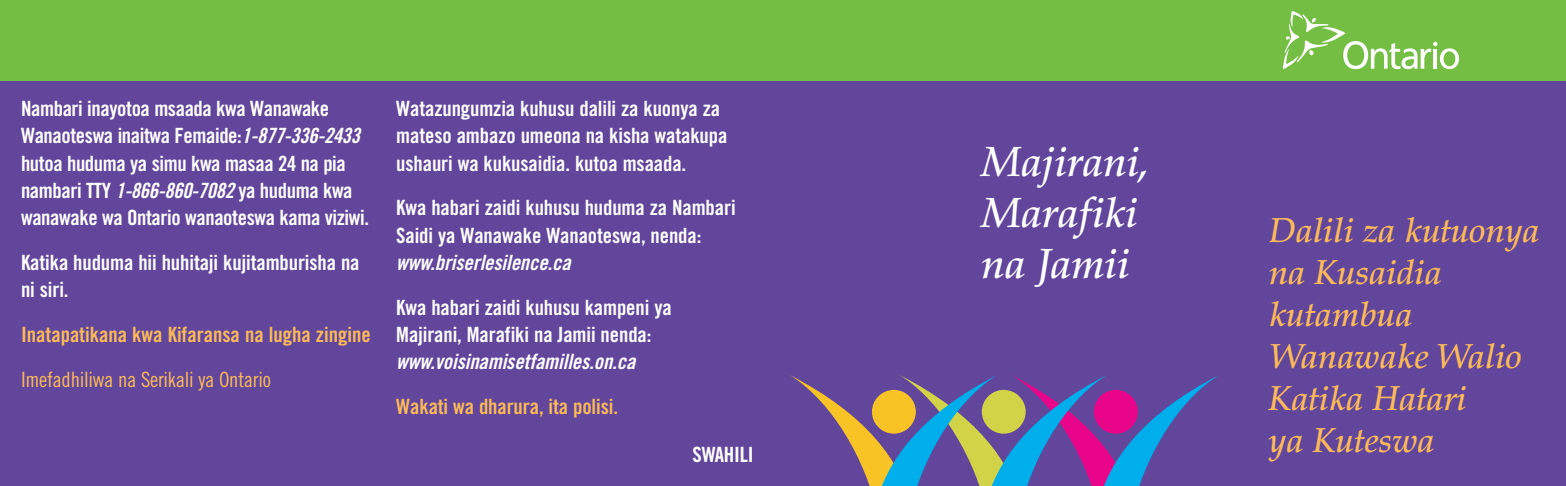
<style>
.page{position:relative;width:1566px;height:486px;background:#62469c}
.page>*{position:absolute;margin:0;border:0;box-sizing:border-box;transform-origin:0 0}
.t1{font:italic 500 42px/50.7px "Palatino";color:#fff}
.t2{font:italic 500 34.5px/42px "Palatino";color:#fcba58}
.t3{font:21px/27px "Trade Gothic Bold Cond Twenty";letter-spacing:-.005em;color:#fff}
.t4{font:21px "Trade Gothic Bold Cond Twenty";color:#fcba58}
.t5{font:italic 21px "Trade Gothic Bold Cond Twenty";color:#fff}
.t6{font:21px "Trade Gothic Cond Eighteen";letter-spacing:-.015em;color:#fcba58}
.s1{font-style:italic}
</style>
<div class="page">
<div style="left:0;top:0;width:1566px;height:81px;background:#74bf43"></div>
<svg style="left:790px;top:375px;width:427px;height:111px"></svg>
<svg style="left:1283px;top:11px;width:176px;height:59px"></svg>
<p class="t3" style="left:21px;top:97px;width:350px">Nambari inayotoa msaada kwa Wanawake Wanaoteswa inaitwa Femaide:<span class="s1">1-877-336-2433 </span>hutoa huduma ya simu kwa masaa 24 na pia nambari TTY <span class="s1">1-866-860-7082</span>ya huduma kwa wanawake wa Ontario wanaoteswa kama viziwi.</p>
<p class="t3" style="left:21px;top:250px;width:340px">Katika huduma hii huhitaji kujitamburisha na ni siri.</p>
<p class="t4" style="left:21px;top:326px;width:351px">Inatapatikana kwa Kifaransa na lugha zingine</p>
<p class="t6" style="left:21px;top:371px;width:252px">Imefadhiliwa na Serikali ya Ontario</p>
<p class="t3" style="left:396px;top:97px;width:333px">Watazungumzia kuhusu dalili za kuonya za mateso ambazo umeona na kisha watakupa ushauri wa kukusaidia. kutoa msaada.</p>
<p class="t3" style="left:396px;top:196px;width:341px">Kwa habari zaidi kuhusu huduma za Nambari<br>Saidi ya Wanawake Wanaoteswa, nenda:</p>
<p class="t5" style="left:396px;top:254px;width:180px">www.briserlesilence.ca</p>
<p class="t3" style="left:396px;top:295px;width:277px">Kwa habari zaidi kuhusu kampeni ya<br>Majirani, Marafiki na Jamii nenda:</p>
<p class="t5" style="left:396px;top:353px;width:245px">www.voisinamisetfamilles.on.ca</p>
<p class="t4" style="left:396px;top:398px;width:223px">Wakati wa dharura, ita polisi.</p>
<p class="t3" style="left:693px;top:442px;width:63px">SWAHILI</p>
<h1 class="t1" style="left:982px;top:141px;width:170px">Majirani,<br>Marafiki na Jamii</h1>
<h2 class="t2" style="left:1269px;top:213px;width:272px">Dalili za kutuonya na Kusaidia kutambua<br>Wanawake Walio<br>Katika Hatari<br>ya Kuteswa</h2>
</div>
